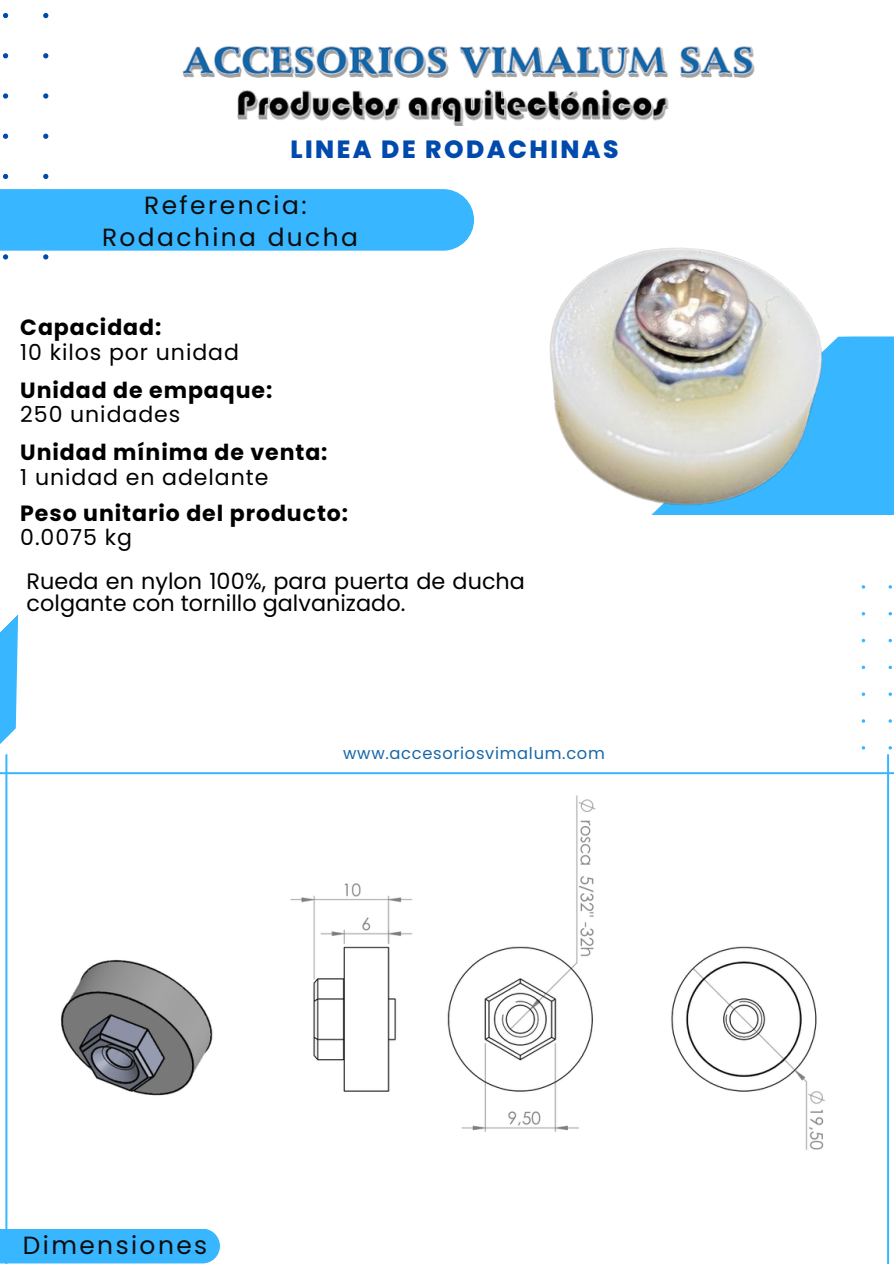
<style>
.page{position:relative;width:894px;height:1264px;background:#fff}
.page>*{position:absolute;margin:0;border:0;box-sizing:border-box;transform-origin:0 0}
.t1{font:24.9px "Poppins";letter-spacing:.1em;color:#0c0c0c}
.t2{font:800 24.9px "Poppins";letter-spacing:.1em;color:#004aad}
.t3{font:22.35px/21.5px "Poppins";color:#000}
.t4{font:700 22.05px "Poppins";letter-spacing:.04em;color:#000}
.t5{font:22.05px "Poppins";letter-spacing:.04em;color:#000}
.t6{font:16.35px "Poppins";letter-spacing:.04em;color:#1767a8}
</style>
<div class="page">
<div style="left:650px;top:336px;width:243px;height:179px;background:#38b6ff"></div>
<svg style="left:3px;top:13px;width:5px;height:5px"></svg>
<svg style="left:43px;top:13px;width:5px;height:5px"></svg>
<svg style="left:3px;top:53px;width:5px;height:5px"></svg>
<svg style="left:43px;top:53px;width:5px;height:5px"></svg>
<svg style="left:3px;top:93px;width:5px;height:6px"></svg>
<svg style="left:43px;top:93px;width:5px;height:6px"></svg>
<svg style="left:3px;top:134px;width:5px;height:5px"></svg>
<svg style="left:43px;top:134px;width:5px;height:5px"></svg>
<svg style="left:3px;top:174px;width:5px;height:5px"></svg>
<svg style="left:43px;top:174px;width:5px;height:5px"></svg>
<svg style="left:3px;top:254px;width:5px;height:5px"></svg>
<svg style="left:43px;top:254px;width:5px;height:5px"></svg>
<svg style="left:0;top:615px;width:18px;height:129px"></svg>
<div style="left:0;top:189px;width:474px;height:62px;background:#38b6ff"></div>
<img style="left:182px;top:46px;width:573px;height:79px">
<img style="left:549px;top:247px;width:306px;height:268px">
<svg style="left:0;top:754px;width:893px;height:509px"></svg>
<p class="t2" style="left:290px;top:132px;width:329px">LINEA DE RODACHINAS</p>
<p class="t1" style="left:144px;top:188px;width:164px">Referencia:</p>
<p class="t1" style="left:102px;top:219px;width:257px">Rodachina ducha</p>
<p class="t4" style="left:20px;top:312px;width:142px">Capacidad:</p>
<p class="t5" style="left:20px;top:337px;width:220px">10 kilos por unidad</p>
<p class="t4" style="left:20px;top:374px;width:253px">Unidad de empaque:</p>
<p class="t5" style="left:20px;top:399px;width:161px">250 unidades</p>
<p class="t4" style="left:20px;top:437px;width:309px">Unidad mínima de venta:</p>
<p class="t5" style="left:20px;top:461px;width:249px">1 unidad en adelante</p>
<p class="t4" style="left:20px;top:497px;width:329px">Peso unitario del producto:</p>
<p class="t5" style="left:20px;top:522px;width:113px">0.0075 kg</p>
<p class="t3" style="left:27px;top:570px;width:499px">Rueda en nylon 100%, para puerta de ducha colgante con tornillo galvanizado.</p>
<p class="t6" style="left:343px;top:741px;width:263px">www.accesoriosvimalum.com</p>
<p class="t1" style="left:23px;top:1227px;width:186px">Dimensiones</p>
</div>
